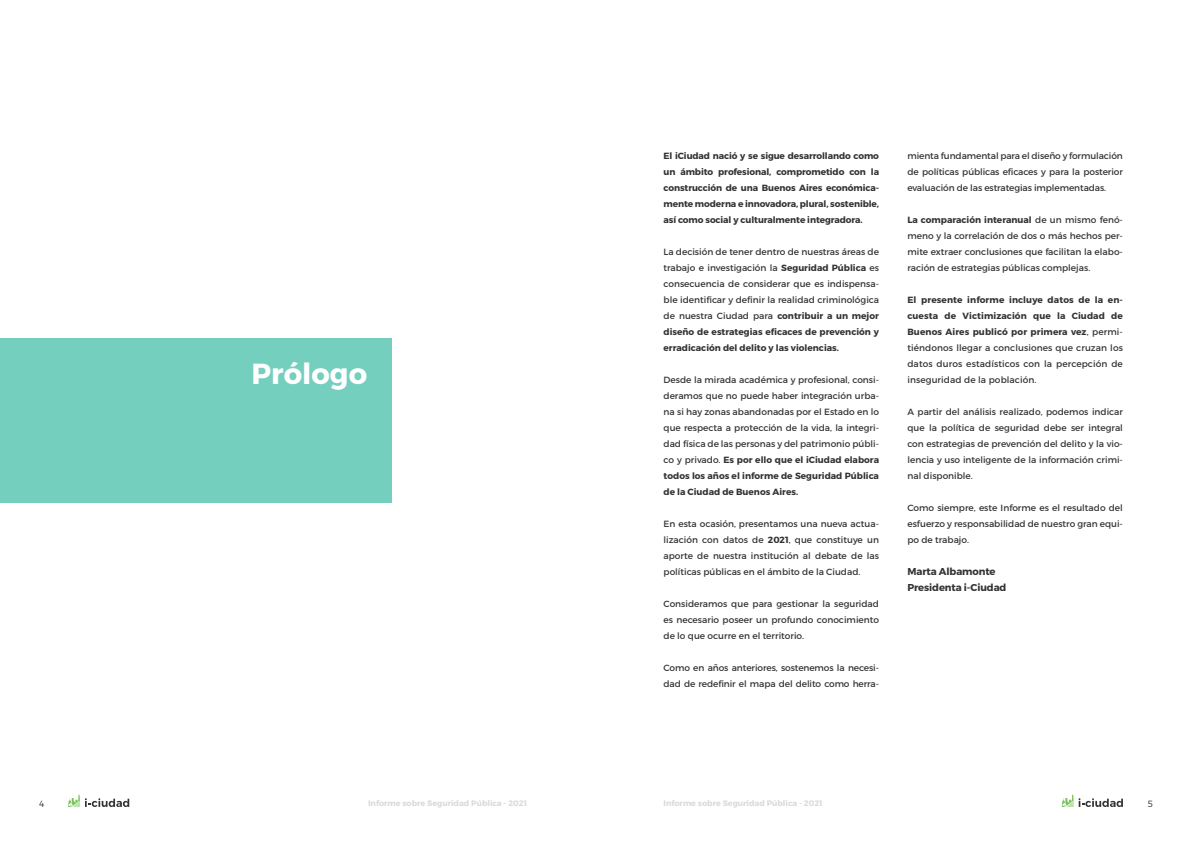
<style>
.page{position:relative;width:1191px;height:842px;background:#fff}
.page>*{position:absolute;margin:0;border:0;box-sizing:border-box;transform-origin:0 0}
.t1{font:700 29px "Montserrat";color:#fff}
.t2{font:700 10px "Montserrat";letter-spacing:-.01em;color:#333}
.t3{font:9px/16px "Montserrat";color:#333;text-align:justify}
.t4{font:700 9px/16px "Montserrat";letter-spacing:-.01em;color:#333;text-align:justify}
.t5{font:300 9px "Montserrat";color:#333}
.t6{font:700 8px "Montserrat";color:#dadada}
.s1{font-weight:700}
</style>
<div class="page">
<svg style="left:68px;top:794px;width:61px;height:13px"></svg>
<svg style="left:1061px;top:794px;width:62px;height:13px"></svg>
<div style="left:0;top:339px;width:391px;height:164px;background:#75cfbf"></div>
<p class="t1" style="left:251px;top:356px;width:117px">Prólogo</p>
<p class="t4" style="left:663px;top:148px;width:217px">El iCiudad nació y se sigue desarrollando como un ámbito profesional, comprometido con la construcción de una Buenos Aires económica&shy;mente moderna e innovadora, plural, sostenible, así como social y culturalmente integradora.</p>
<p class="t3" style="left:663px;top:244px;width:217px">La decisión de tener dentro de nuestras áreas de trabajo e investigación la <span class="s1">Seguridad Pública</span> es consecuencia de considerar que es indispensa&shy;ble identificar y definir la realidad criminológica de nuestra Ciudad para <span class="s1">contribuir a un mejor diseño de estrategias eficaces de prevención y erradicación del delito y las violencias.</span></p>
<p class="t3" style="left:663px;top:372px;width:217px">Desde la mirada académica y profesional, consi&shy;deramos que no puede haber integración urba&shy;na si hay zonas abandonadas por el Estado en lo que respecta a protección de la vida, la integri&shy;dad física de las personas y del patrimonio públi&shy;co y privado. <span class="s1">Es por ello que el iCiudad elabora todos los años el informe de Seguridad Pública de la Ciudad de Buenos Aires.</span></p>
<p class="t3" style="left:663px;top:516px;width:217px">En esta ocasión, presentamos una nueva actua&shy;lización con datos de <span class="s1">2021</span>, que constituye un aporte de nuestra institución al debate de las políticas públicas en el ámbito de la Ciudad.</p>
<p class="t3" style="left:663px;top:596px;width:217px">Consideramos que para gestionar la seguridad es necesario poseer un profundo conocimiento de lo que ocurre en el territorio.</p>
<p class="t3" style="left:663px;top:660px;width:217px">Como en años anteriores, sostenemos la necesi&shy;dad de redefinir el mapa del delito como herra-</p>
<p class="t3" style="left:907px;top:148px;width:217px">mienta fundamental para el diseño y formulación de políticas públicas eficaces y para la posterior evaluación de las estrategias implementadas.</p>
<p class="t3" style="left:907px;top:212px;width:217px"><span class="s1">La comparación interanual</span> de un mismo fenó&shy;meno y la correlación de dos o más hechos per&shy;mite extraer conclusiones que facilitan la elabo&shy;ración de estrategias públicas complejas.</p>
<p class="t3" style="left:907px;top:292px;width:217px"><span class="s1">El presente informe incluye datos de la en&shy;cuesta de Victimización que la Ciudad de Buenos Aires publicó por primera vez</span>, permi&shy;tiéndonos llegar a conclusiones que cruzan los datos duros estadísticos con la percepción de inseguridad de la población.</p>
<p class="t3" style="left:907px;top:404px;width:217px">A partir del análisis realizado, podemos indicar que la política de seguridad debe ser integral con estrategias de prevención del delito y la vio&shy;lencia y uso inteligente de la información crimi&shy;nal disponible.</p>
<p class="t3" style="left:907px;top:500px;width:217px">Como siempre, este Informe es el resultado del esfuerzo y responsabilidad de nuestro gran equi&shy;po de trabajo.</p>
<p class="t2" style="left:907px;top:565px;width:90px">Marta Albamonte</p>
<p class="t2" style="left:907px;top:581px;width:101px">Presidenta i-Ciudad</p>
<p class="t5" style="left:39px;top:798px;width:7px">4</p>
<p class="t6" style="left:368px;top:798px;width:160px">Informe sobre Seguridad Pública - 2021</p>
<p class="t6" style="left:663px;top:798px;width:160px">Informe sobre Seguridad Pública - 2021</p>
<p class="t5" style="left:1147px;top:798px;width:7px">5</p>
</div>
